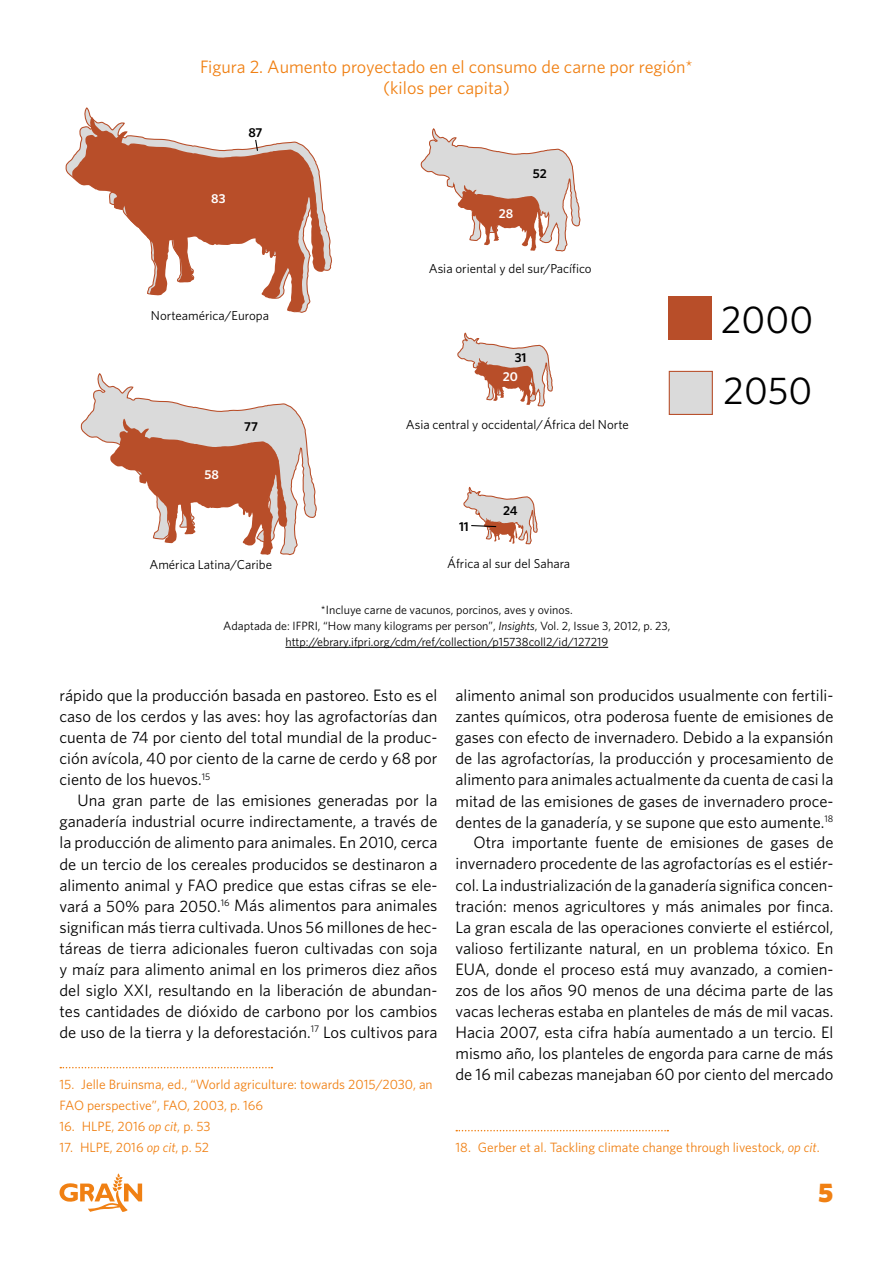
<style>
.page{position:relative;width:893px;height:1263px;background:#fff}
.page>*{position:absolute;margin:0;border:0;box-sizing:border-box;transform-origin:0 0}
.t1{font:38.7px/70.7px "Whitney";color:#000}
.t2{font:900 27px "Whitney";color:#f08013}
.Title_tables{font:18px "Whitney";color:#f08013}
.Footnote{font:16.5px/21px "Whitney";color:#000;text-align:justify}
.Footnote-2{font:13.5px/21px "Whitney";color:#f08013}
.t3{font:12.9px "Whitney";color:#000}
.t4{font:600 12.9px "Whitney";color:#000}
.t5{font:600 12.9px "Whitney";color:#fff}
.Foot_tables{font:12px "Whitney";color:#000}
.s1{font-style:italic}
</style>
<div class="page">
<svg style="left:60px;top:1173px;width:82px;height:39px"></svg>
<svg style="left:60px;top:1067px;width:212px;height:1px"></svg>
<svg style="left:456px;top:1130px;width:212px;height:1px"></svg>
<hr style="left:285px;top:647px;width:323px;height:1px;background:#000">
<svg style="left:65px;top:107px;width:267px;height:206px"></svg>
<svg style="left:72px;top:117px;width:254px;height:195px"></svg>
<svg style="left:80px;top:373px;width:236px;height:183px"></svg>
<svg style="left:420px;top:128px;width:161px;height:124px"></svg>
<svg style="left:457px;top:332px;width:96px;height:75px"></svg>
<div style="left:668px;top:296px;width:43px;height:43px;background:#b84e29"></div>
<div style="left:669px;top:371px;width:43px;height:43px;background:#dadada"></div>
<div style="left:669px;top:371px;width:44px;height:44px;border:1px solid #b84e29"></div>
<svg style="left:254px;top:139px;width:5px;height:13px"></svg>
<svg style="left:463px;top:486px;width:75px;height:59px"></svg>
<p class="Title_tables" style="left:200px;top:56px;width:494px">Figura 2. Aumento proyectado en el consumo de carne por región*</p>
<p class="Title_tables" style="left:383px;top:77px;width:128px">(kilos per capita)</p>
<p class="t5" style="left:211px;top:191px;width:16px">83</p>
<p class="t4" style="left:248px;top:124px;width:16px">87</p>
<p class="t3" style="left:151px;top:308px;width:120px">Norteamérica/Europa</p>
<p class="t5" style="left:205px;top:466px;width:16px">58</p>
<p class="t4" style="left:244px;top:418px;width:15px">77</p>
<p class="t3" style="left:149px;top:557px;width:124px">América Latina/Caribe</p>
<p class="t5" style="left:499px;top:206px;width:16px">28</p>
<p class="t4" style="left:533px;top:166px;width:15px">52</p>
<p class="t3" style="left:429px;top:261px;width:164px">Asia oriental y del sur/Pacífico</p>
<p class="t4" style="left:515px;top:349px;width:13px">31</p>
<p class="t5" style="left:503px;top:369px;width:17px">20</p>
<p class="t3" style="left:406px;top:416px;width:225px">Asia central y occidental/África del Norte</p>
<p class="t4" style="left:459px;top:518px;width:11px">11</p>
<p class="t4" style="left:503px;top:503px;width:16px">24</p>
<p class="t3" style="left:447px;top:556px;width:125px">África al sur del Sahara</p>
<p class="Foot_tables" style="left:321px;top:603px;width:253px">*Incluye carne de vacunos, porcinos, aves y ovinos.</p>
<p class="Foot_tables" style="left:223px;top:619px;width:449px">Adaptada de: IFPRI, “How many kilograms per person”, <span class="s1">Insights</span>, Vol. 2, Issue 3, 2012, p. 23,</p>
<p class="Foot_tables" style="left:285px;top:634px;width:324px">http://ebrary.ifpri.org/cdm/ref/collection/p15738coll2/id/127219</p>
<p class="t1" style="left:721px;top:283px;width:94px">2000<br>2050</p>
<p class="Footnote" style="left:60px;top:685px;width:379px">rápido que la producción basada en pastoreo. Esto es el caso de los cerdos y las aves: hoy las agrofactorías dan cuenta de 74 por ciento del total mundial de la produc&shy;ción avícola, 40 por ciento de la carne de cerdo y 68 por ciento de los huevos.<sup>15</sup></p>
<p class="Footnote" style="left:60px;top:790px;width:379px;text-indent:18px">Una gran parte de las emisiones generadas por la ganadería industrial ocurre indirectamente, a través de la producción de alimento para animales. En 2010, cerca de un tercio de los cereales producidos se destinaron a alimento animal y FAO predice que estas cifras se ele&shy;vará a 50% para 2050.<sup>16</sup> Más alimentos para animales significan más tierra cultivada. Unos 56 millones de hec&shy;táreas de tierra adicionales fueron cultivadas con soja y maíz para alimento animal en los primeros diez años del siglo XXI, resultando en la liberación de abundan&shy;tes cantidades de dióxido de carbono por los cambios de uso de la tierra y la deforestación.<sup>17</sup> Los cultivos para</p>
<p class="Footnote-2" style="left:60px;top:1073px;width:375px">15. Jelle Bruinsma, ed., “World agriculture: towards 2015/2030, an<br>FAO perspective”, FAO, 2003, p. 166</p>
<p class="Footnote-2" style="left:60px;top:1115px;width:153px">16. HLPE, 2016 <span class="s1">op cit</span>, p. 53</p>
<p class="Footnote-2" style="left:60px;top:1136px;width:151px">17. HLPE, 2016 <span class="s1">op cit</span>, p. 52</p>
<p class="Footnote" style="left:455px;top:685px;width:379px">alimento animal son producidos usualmente con fertili&shy;zantes químicos, otra poderosa fuente de emisiones de gases con efecto de invernadero. Debido a la expansión de las agrofactorías, la producción y procesamiento de alimento para animales actualmente da cuenta de casi la mitad de las emisiones de gases de invernadero proce&shy;dentes de la ganadería, y se supone que esto aumente.<sup>18</sup></p>
<p class="Footnote" style="left:455px;top:832px;width:379px;text-indent:18px">Otra importante fuente de emisiones de gases de invernadero procedente de las agrofactorías es el estiér&shy;col. La industrialización de la ganadería significa concen&shy;tración: menos agricultores y más animales por finca.<br>La gran escala de las operaciones convierte el estiércol, valioso fertilizante natural, en un problema tóxico. En EUA, donde el proceso está muy avanzado, a comien&shy;zos de los años 90 menos de una décima parte de las vacas lecheras estaba en planteles de más de mil vacas.<br>Hacia 2007, esta cifra había aumentado a un tercio. El mismo año, los planteles de engorda para carne de más de 16 mil cabezas manejaban 60 por ciento del mercado</p>
<p class="Footnote-2" style="left:455px;top:1136px;width:366px">18. Gerber et al. Tackling climate change through livestock, <span class="s1">op cit</span>.</p>
<h2 class="t2" style="left:818px;top:1176px;width:17px">5</h2>
</div>
